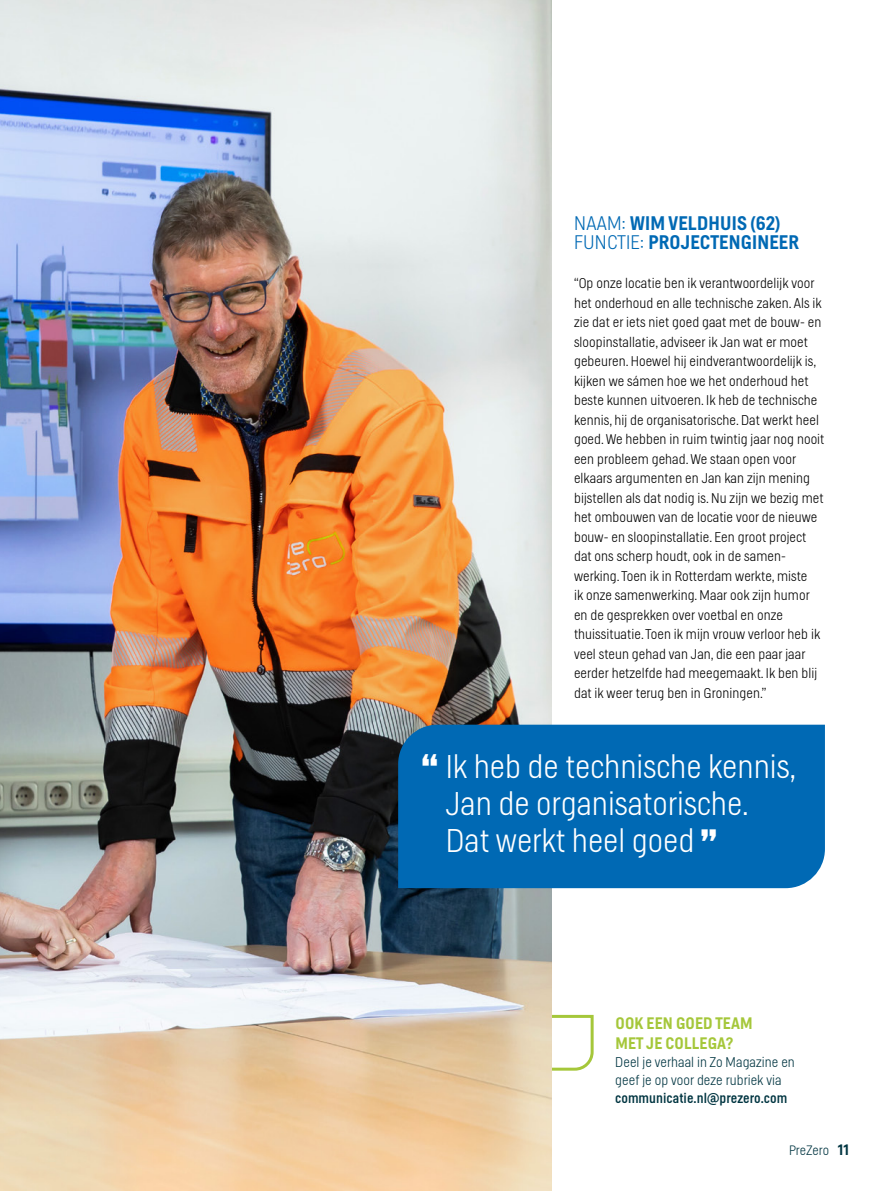
<style>
.page{position:relative;width:893px;height:1191px;background:#fff}
.page>*{position:absolute;margin:0;border:0;box-sizing:border-box;transform-origin:0 0}
.t1{font:900 39px "Helsinki";color:#fff}
.t2{font:100 32.55px/36.9px "Helsinki";color:#fff}
.t3{font:500 19.5px/19.5px "Helsinki";letter-spacing:.01em;color:#0069b4}
.t4{font:500 16.5px/19.5px "Helsinki";letter-spacing:.01em;color:#a5c73a}
.t5{font:100 13.95px/19.5px "Helsinki";letter-spacing:.005em;color:#000}
.t6{font:100 13.95px/18px "Helsinki";letter-spacing:.005em;color:#003541}
.t7{font:13.95px "Helsinki";letter-spacing:.005em;color:#003541}
.t8{font:100 13.5px "Helsinki";letter-spacing:.01em;color:#003541}
.s1{font-weight:100}
.s2{font-weight:500;font-size:15px}
</style>
<div class="page">
<svg style="left:552px;top:1014px;width:42px;height:57px"></svg>
<img style="left:0;top:0;width:552px;height:1191px">
<div style="left:398px;top:724px;width:427px;height:164px;background:#0069b4"></div>
<h3 class="t3" style="left:574px;top:212px;width:226px"><span class="s1">NAAM:</span> WIM VELDHUIS (62)<br><span class="s1">FUNCTIE:</span> PROJECTENGINEER</h3>
<p class="t5" style="left:574px;top:273px;width:252px">“Op onze locatie ben ik verantwoordelijk voor het onderhoud en alle technische zaken. Als ik zie dat er iets niet goed gaat met de bouw- en sloopinstallatie, adviseer ik Jan wat er moet gebeuren. Hoewel hij eindverantwoordelijk is, kijken we sámen hoe we het onderhoud het beste kunnen uitvoeren. Ik heb de technische kennis, hij de organisatorische. Dat werkt heel goed. We hebben in ruim twintig jaar nog nooit een probleem gehad. We staan open voor elkaars argumenten en Jan kan zijn mening bijstellen als dat nodig is. Nu zijn we bezig met het ombouwen van de locatie voor de nieuwe bouw- en sloopinstallatie. Een groot project dat ons scherp houdt, ook in de samen&shy;werking. Toen ik in Rotterdam werkte, miste<br>ik onze samenwerking. Maar ook zijn humor en de gesprekken over voetbal en onze thuissituatie. Toen ik mijn vrouw verloor heb ik veel steun gehad van Jan, die een paar jaar eerder hetzelfde had meegemaakt. Ik ben blij dat ik weer terug ben in Groningen.”</p>
<h1 class="t1" style="left:422px;top:745px;width:17px">“</h1>
<h2 class="t2" style="left:446px;top:747px;width:352px">Ik heb de technische kennis,<br>Jan de organisatorische.<br>Dat werkt heel goed</h2>
<h1 class="t1" style="left:716px;top:848px;width:17px;rotate:-180deg">“</h1>
<p class="t4" style="left:615px;top:1013px;width:139px">OOK EEN GOED TEAM<br>MET JE COLLEGA?</p>
<p class="t6" style="left:615px;top:1052px;width:181px">Deel je verhaal in Zo Magazine en geef je op voor deze rubriek via</p>
<p class="t7" style="left:615px;top:1089px;width:173px">communicatie.nl@prezero.com</p>
<p class="t8" style="left:789px;top:1142px;width:62px">PreZero <span class="s2">11</span></p>
</div>
